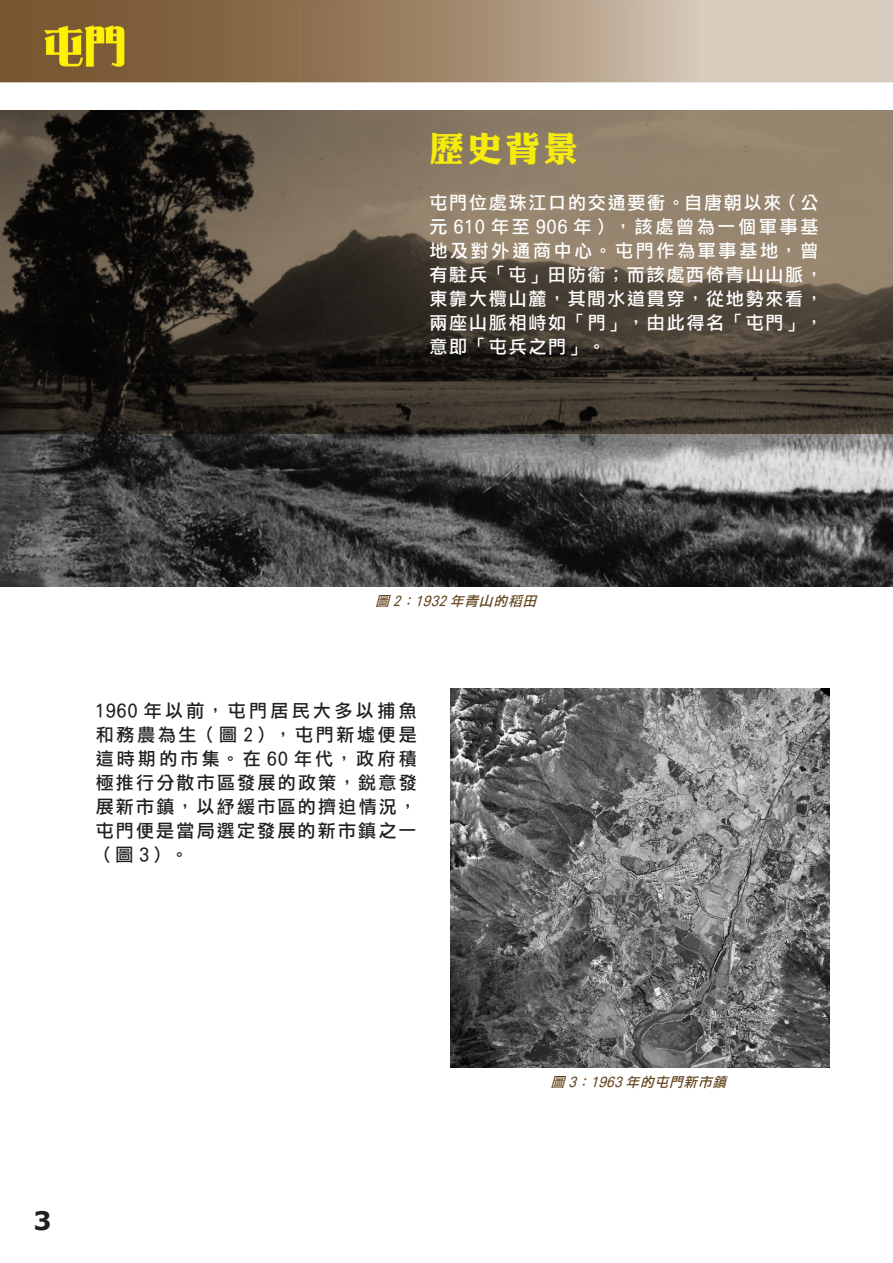
<style>
.page{position:relative;width:893px;height:1263px;background:#fff}
.page>*{position:absolute;margin:0;border:0;box-sizing:border-box;transform-origin:0 0}
.Title_tc{font:34.5px "DF Li King Hei W8 WIN BF";color:#f6ec0c}
.t1{font:700 25.5px "Verdana";color:#231f20}
.text_tc{font:18px/24px "DF Li Hei Md WIN BF";letter-spacing:.1em;color:#fff}
.text_tc-2{font:18px/24px "DF Li Hei Md WIN BF";letter-spacing:.125em;color:#231f20;text-align:justify}
.cap_tc{font:italic 13.5px "DF Li Hei Md WIN BF";color:#64451d}
</style>
<div class="page">
<img style="left:0;top:0;width:893px;height:83px">
<img style="left:0;top:434px;width:893px;height:153px">
<svg style="left:0;top:111px;width:893px;height:323px;background:#50473b"></svg>
<img style="left:451px;top:689px;width:378px;height:378px">
<p class="Title_tc" style="left:429px;top:132px;width:150px">歷史背景</p>
<p class="text_tc" style="left:429px;top:191px;width:395px">屯門位處珠江口的交通要衝。自唐朝以來（公元 610 年至 906 年），該處曾為一個軍事基地及對外通商中心。屯門作為軍事基地，曾有駐兵「屯」田防衞；而該處西倚青山山脈，東靠大欖山麓，其間水道貫穿，從地勢來看，兩座山脈相峙如「門」，由此得名「屯門」，意即「屯兵之門」。</p>
<p class="cap_tc" style="left:376px;top:595px;width:166px">圖 2：1932 年青山的稻田</p>
<p class="text_tc-2" style="left:96px;top:699px;width:323px">1960 年以前，屯門居民大多以捕魚和務農為生（圖 2），屯門新墟便是這時期的市集。在 60 年代，政府積極推行分散市區發展的政策，銳意發展新市鎮，以紓緩市區的擠迫情況，屯門便是當局選定發展的新市鎮之一（圖 3）。</p>
<h2 class="t1" style="left:33px;top:1202px;width:20px">3</h2>
<p class="cap_tc" style="left:551px;top:1075px;width:180px">圖 3：1963 年的屯門新市鎮</p>
</div>
